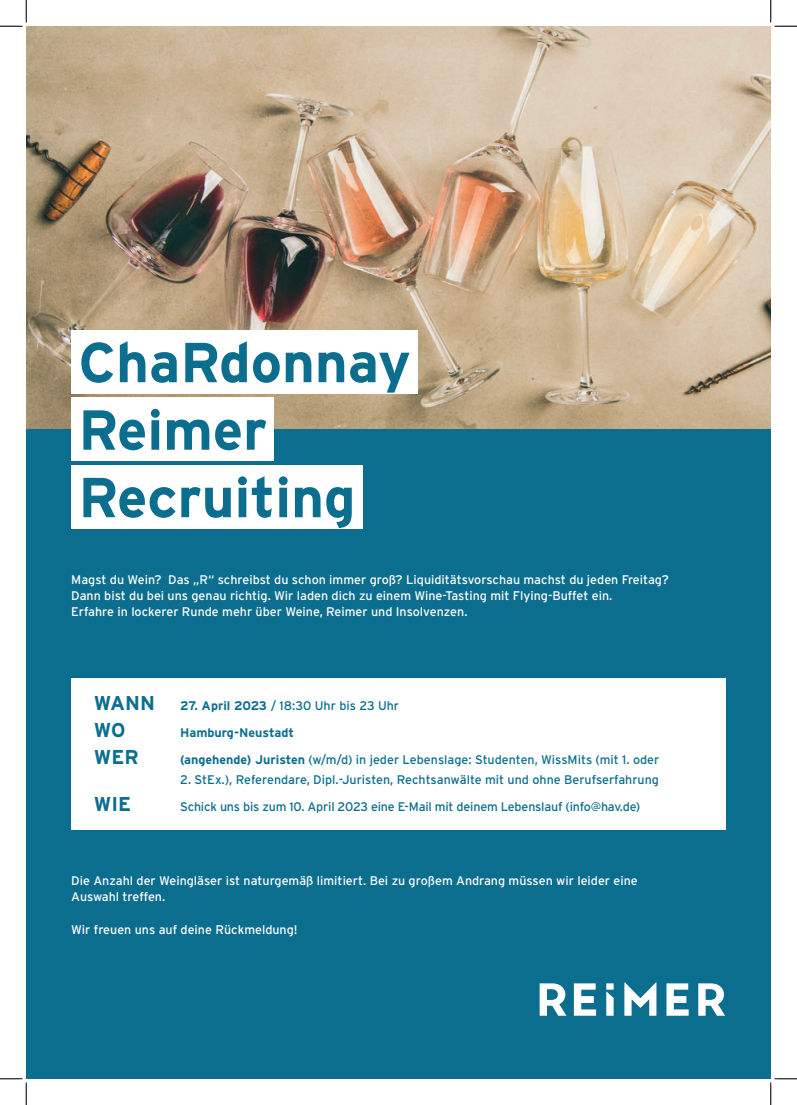
<style>
.page{position:relative;width:797px;height:1105px;background:#fff}
.page>*{position:absolute;margin:0;border:0;box-sizing:border-box;transform-origin:0 0}
.t1{font:700 56.25px "Interstate";color:#0c6e8f}
.t2{font:700 20px "Interstate";color:#0c6e8f}
.t3{font:12.5px/16.2px "Interstate";color:#fff}
.t4{font:12.5px "Interstate";letter-spacing:-.005em;color:#0c6e8f}
.t5{font:700 12.5px "Interstate";color:#0c6e8f}
.s1{font-weight:700}
</style>
<div class="page">
<div style="left:26px;top:26px;width:744px;height:1053px;background:#0c6e8f"></div>
<img style="left:26px;top:26px;width:744px;height:402px">
<svg style="left:539px;top:982px;width:186px;height:34px"></svg>
<div style="left:71px;top:678px;width:654px;height:152px;background:#fff"></div>
<div style="left:71px;top:330px;width:347px;height:63px;background:#fff"></div>
<div style="left:71px;top:398px;width:203px;height:63px;background:#fff"></div>
<div style="left:71px;top:465px;width:292px;height:63px;background:#fff"></div>
<svg style="left:0;top:0;width:27px;height:27px"></svg>
<svg style="left:0;top:1078px;width:27px;height:27px"></svg>
<svg style="left:770px;top:0;width:27px;height:27px"></svg>
<svg style="left:770px;top:1078px;width:27px;height:27px"></svg>
<p class="t1" style="left:78px;top:331px;width:334px">ChaRdonnay</p>
<p class="t1" style="left:78px;top:398px;width:190px">Reimer</p>
<p class="t1" style="left:78px;top:466px;width:279px">Recruiting</p>
<p class="t3" style="left:71px;top:571px;width:599px">Magst du Wein? Das „R“ schreibst du schon immer groß? Liquiditätsvorschau machst du jeden Freitag?</p>
<p class="t3" style="left:71px;top:587px;width:542px">Dann bist du bei uns genau richtig. Wir laden dich zu einem Wine-Tasting mit Flying-Buffet ein.<br>Erfahre in lockerer Runde mehr über Weine, Reimer und Insolvenzen.</p>
<p class="t2" style="left:94px;top:692px;width:63px">WANN</p>
<p class="t4" style="left:180px;top:699px;width:220px"><span class="s1">27. April 2023</span> / 18:30 Uhr bis 23 Uhr</p>
<p class="t2" style="left:94px;top:719px;width:33px">WO</p>
<p class="t5" style="left:180px;top:726px;width:115px">Hamburg-Neustadt</p>
<p class="t2" style="left:94px;top:746px;width:46px">WER</p>
<p class="t4" style="left:180px;top:753px;width:481px"><span class="s1">(angehende) Juristen</span> (w/m/d) in jeder Lebenslage: Studenten, WissMits (mit 1. oder</p>
<p class="t4" style="left:180px;top:773px;width:480px">2. StEx.), Referendare, Dipl.-Juristen, Rechtsanwälte mit und ohne Berufserfahrung</p>
<p class="t2" style="left:94px;top:793px;width:39px">WIE</p>
<p class="t4" style="left:180px;top:800px;width:461px">Schick uns bis zum 10. April 2023 eine E-Mail mit deinem Lebenslauf (info@hav.de)</p>
<p class="t3" style="left:71px;top:872px;width:568px">Die Anzahl der Weingläser ist naturgemäß limitiert. Bei zu großem Andrang müssen wir leider eine<br>Auswahl treffen.</p>
<p class="t3" style="left:71px;top:921px;width:228px">Wir freuen uns auf deine Rückmeldung!</p>
</div>
